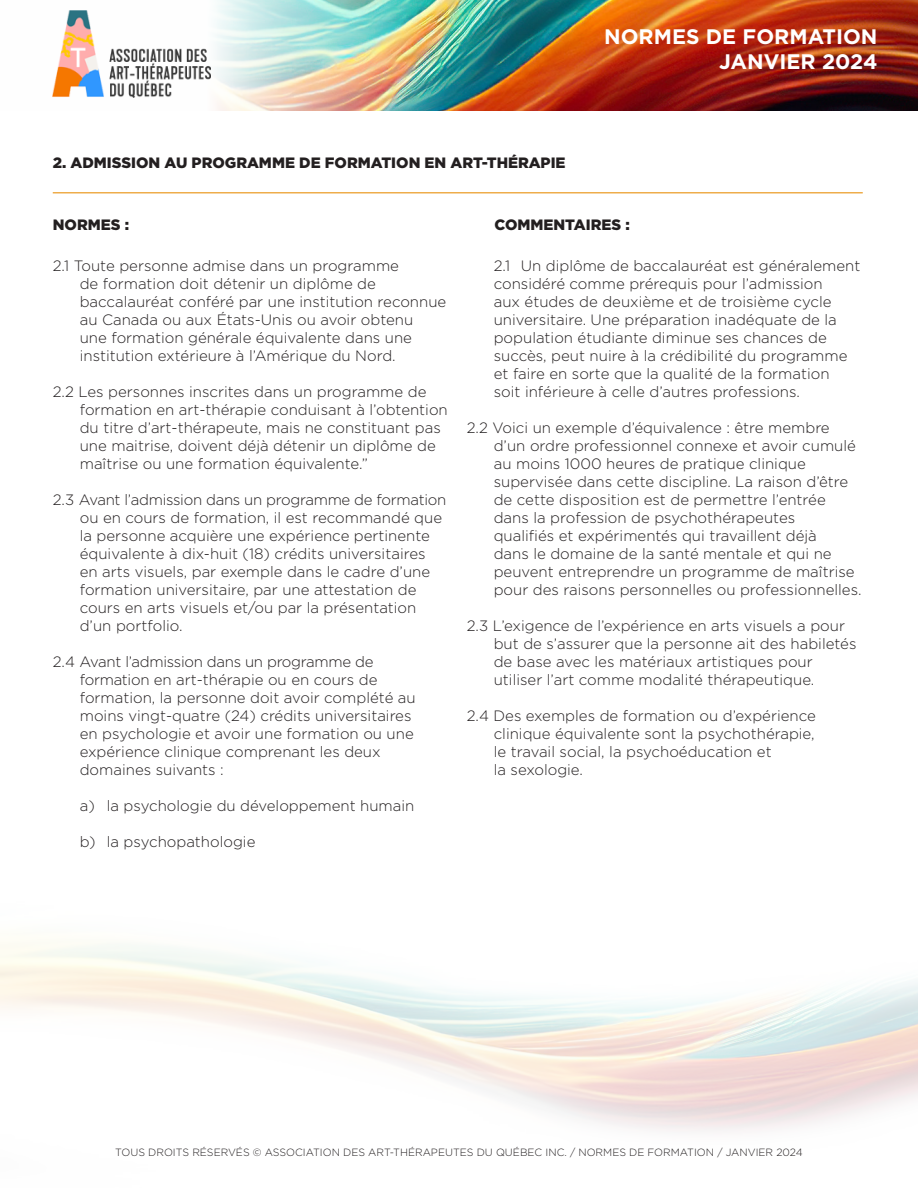
<style>
.page{position:relative;width:918px;height:1188px;background:#fff}
.page>*{position:absolute;margin:0;border:0;box-sizing:border-box;transform-origin:0 0}
.t1{font:700 21px/25.2px "Gotham";color:#fff;text-align:right}
.PARA_1{font:300 15px/18px "Gotham";color:#231f20}
.PARA_1-2{font:900 15px "Gotham";color:#231f20}
.t2{font:300 10.5px "Gotham";color:#231f20}
</style>
<div class="page">
<img style="left:52px;top:0;width:866px;height:110px">
<img style="left:53px;top:11px;width:158px;height:86px">
<hr style="left:53px;top:192px;width:810px;height:2px;background:#eead4b">
<p class="PARA_1-2" style="left:53px;top:152px;width:514px">2. ADMISSION AU PROGRAMME DE FORMATION EN ART-THÉRAPIE</p>
<h1 class="t1" style="left:604px;top:24px;width:275px">NORMES DE FORMATION<br>JANVIER 2024</h1>
<p class="PARA_1-2" style="left:53px;top:215px;width:78px">NORMES :</p>
<p class="PARA_1-2" style="left:494px;top:215px;width:137px">COMMENTAIRES :</p>
<p class="PARA_1" style="left:80px;top:257px;width:368px;text-indent:-27px">2.1 Toute personne admise dans un programme<br>de formation doit détenir un diplôme de baccalauréat conféré par une institution reconnue au Canada ou aux États-Unis ou avoir obtenu<br>une formation générale équivalente dans une institution extérieure à l’Amérique du Nord.</p>
<p class="PARA_1" style="left:80px;top:383px;width:370px;text-indent:-27px">2.2 Les personnes inscrites dans un programme de formation en art-thérapie conduisant à l’obtention du titre d’art-thérapeute, mais ne constituant pas une maitrise, doivent déjà détenir un diplôme de maîtrise ou une formation équivalente.”</p>
<p class="PARA_1" style="left:80px;top:491px;width:368px;text-indent:-27px">2.3 Avant l’admission dans un programme de formation ou en cours de formation, il est recommandé que la personne acquière une expérience pertinente équivalente à dix-huit (18) crédits universitaires en arts visuels, par exemple dans le cadre d’une formation universitaire, par une attestation de cours en arts visuels et/ou par la présentation d’un portfolio.</p>
<p class="PARA_1" style="left:80px;top:653px;width:337px;text-indent:-27px">2.4 Avant l’admission dans un programme de formation en art-thérapie ou en cours de formation, la personne doit avoir complété au moins vingt-quatre (24) crédits universitaires en psychologie et avoir une formation ou une expérience clinique comprenant les deux domaines suivants :</p>
<p class="PARA_1" style="left:80px;top:797px;width:336px">a) la psychologie du développement humain</p>
<p class="PARA_1" style="left:80px;top:833px;width:177px">b) la psychopathologie</p>
<p class="PARA_1" style="left:494px;top:257px;width:368px">2.1 Un diplôme de baccalauréat est généralement considéré comme prérequis pour l’admission<br>aux études de deuxième et de troisième cycle universitaire. Une préparation inadéquate de la population étudiante diminue ses chances de succès, peut nuire à la crédibilité du programme et faire en sorte que la qualité de la formation<br>soit inférieure à celle d’autres professions.</p>
<p class="PARA_1" style="left:494px;top:419px;width:369px;text-indent:-27px">2.2 Voici un exemple d’équivalence : être membre d’un ordre professionnel connexe et avoir cumulé au moins 1000 heures de pratique clinique supervisée dans cette discipline. La raison d’être de cette disposition est de permettre l’entrée dans la profession de psychothérapeutes<br>qualifiés et expérimentés qui travaillent déjà<br>dans le domaine de la santé mentale et qui ne peuvent entreprendre un programme de maîtrise pour des raisons personnelles ou professionnelles.</p>
<p class="PARA_1" style="left:494px;top:617px;width:364px;text-indent:-27px">2.3 L’exigence de l’expérience en arts visuels a pour but de s’assurer que la personne ait des habiletés de base avec les matériaux artistiques pour utiliser l’art comme modalité thérapeutique.</p>
<p class="PARA_1" style="left:494px;top:707px;width:324px;text-indent:-27px">2.4 Des exemples de formation ou d’expérience clinique équivalente sont la psychothérapie, le travail social, la psychoéducation et<br>la sexologie.</p>
<p class="t2" style="left:115px;top:1146px;width:689px">TOUS DROITS RÉSERVÉS © ASSOCIATION DES ART-THÉRAPEUTES DU QUÉBEC INC. / NORMES DE FORMATION / JANVIER 2024</p>
</div>
